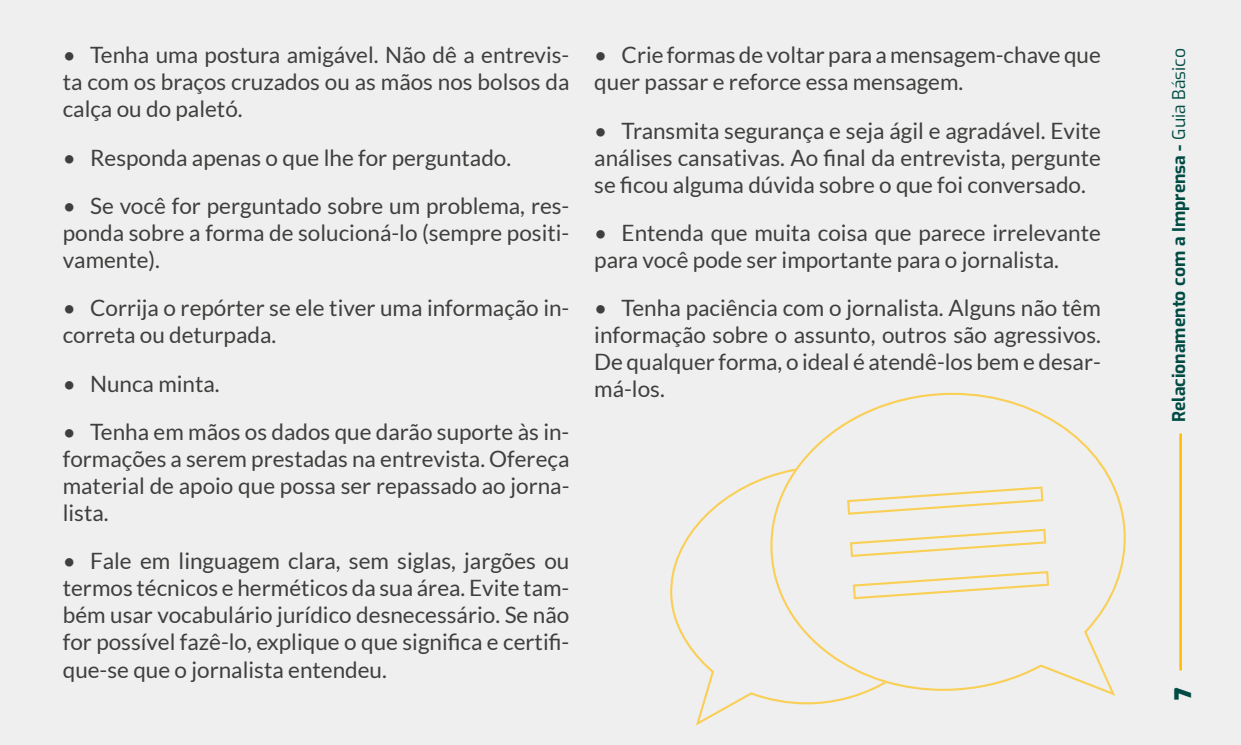
<style>
.page{position:relative;width:1241px;height:745px;background:#fff}
.page>*{position:absolute;margin:0;border:0;box-sizing:border-box;transform-origin:0 0}
.t1{font:22.5px/27px "Lato";color:#3f3f3e;text-align:justify}
.t2{font:900 22.5px "Exo";color:#004b44}
.t3{font:700 17.5px "Exo";color:#004b44}
.s1{font-weight:400}
</style>
<div class="page">
<div style="left:0;top:0;width:1240px;height:744px;background:#efefef"></div>
<hr style="left:1240px;top:0;width:1px;height:744px;background:#efefef">
<hr style="left:1179px;top:433px;width:2px;height:237px;background:#ffbc01">
<svg style="left:670px;top:476px;width:190px;height:249px"></svg>
<svg style="left:767px;top:392px;width:359px;height:303px"></svg>
<svg style="left:847px;top:486px;width:196px;height:28px"></svg>
<svg style="left:849px;top:528px;width:197px;height:28px"></svg>
<svg style="left:852px;top:570px;width:196px;height:29px"></svg>
<p class="t1" style="left:63px;top:41px;width:508px">• Tenha uma postura amigável. Não dê a entrevis&shy;ta com os braços cruzados ou as mãos nos bolsos da calça ou do paletó.</p>
<p class="t1" style="left:63px;top:144px;width:450px">• Responda apenas o que lhe for perguntado.</p>
<p class="t1" style="left:63px;top:192px;width:508px">• Se você for perguntado sobre um problema, res&shy;ponda sobre a forma de solucioná-lo (sempre positi&shy;vamente).</p>
<p class="t1" style="left:63px;top:294px;width:508px">• Corrija o repórter se ele tiver uma informação in&shy;correta ou deturpada.</p>
<p class="t1" style="left:63px;top:369px;width:158px">• Nunca minta.</p>
<p class="t1" style="left:63px;top:418px;width:508px">• Tenha em mãos os dados que darão suporte às in&shy;formações a serem prestadas na entrevista. Ofereça material de apoio que possa ser repassado ao jorna&shy;lista.</p>
<p class="t1" style="left:63px;top:547px;width:508px">• Fale em linguagem clara, sem siglas, jargões ou termos técnicos e herméticos da sua área. Evite tam&shy;bém usar vocabulário jurídico desnecessário. Se não for possível fazê-lo, explique o que significa e certifi&shy;que-se que o jornalista entendeu.</p>
<p class="t1" style="left:594px;top:41px;width:508px">• Crie formas de voltar para a mensagem-chave que quer passar e reforce essa mensagem.</p>
<p class="t1" style="left:594px;top:117px;width:508px">• Transmita segurança e seja ágil e agradável. Evite análises cansativas. Ao final da entrevista, pergunte se ficou alguma dúvida sobre o que foi conversado.</p>
<p class="t1" style="left:594px;top:219px;width:508px">• Entenda que muita coisa que parece irrelevante para você pode ser importante para o jornalista.</p>
<p class="t1" style="left:594px;top:294px;width:508px">• Tenha paciência com o jornalista. Alguns não têm informação sobre o assunto, outros são agressivos.<br>De qualquer forma, o ideal é atendê-los bem e desar&shy;má-los.</p>
<p class="t3" style="left:1165px;top:422px;width:375px;rotate:-90deg">Relacionamento com a Imprensa - <span class="s1">Guia Básico</span></p>
<p class="t2" style="left:1166px;top:699px;width:14px;rotate:-90deg">7</p>
</div>
